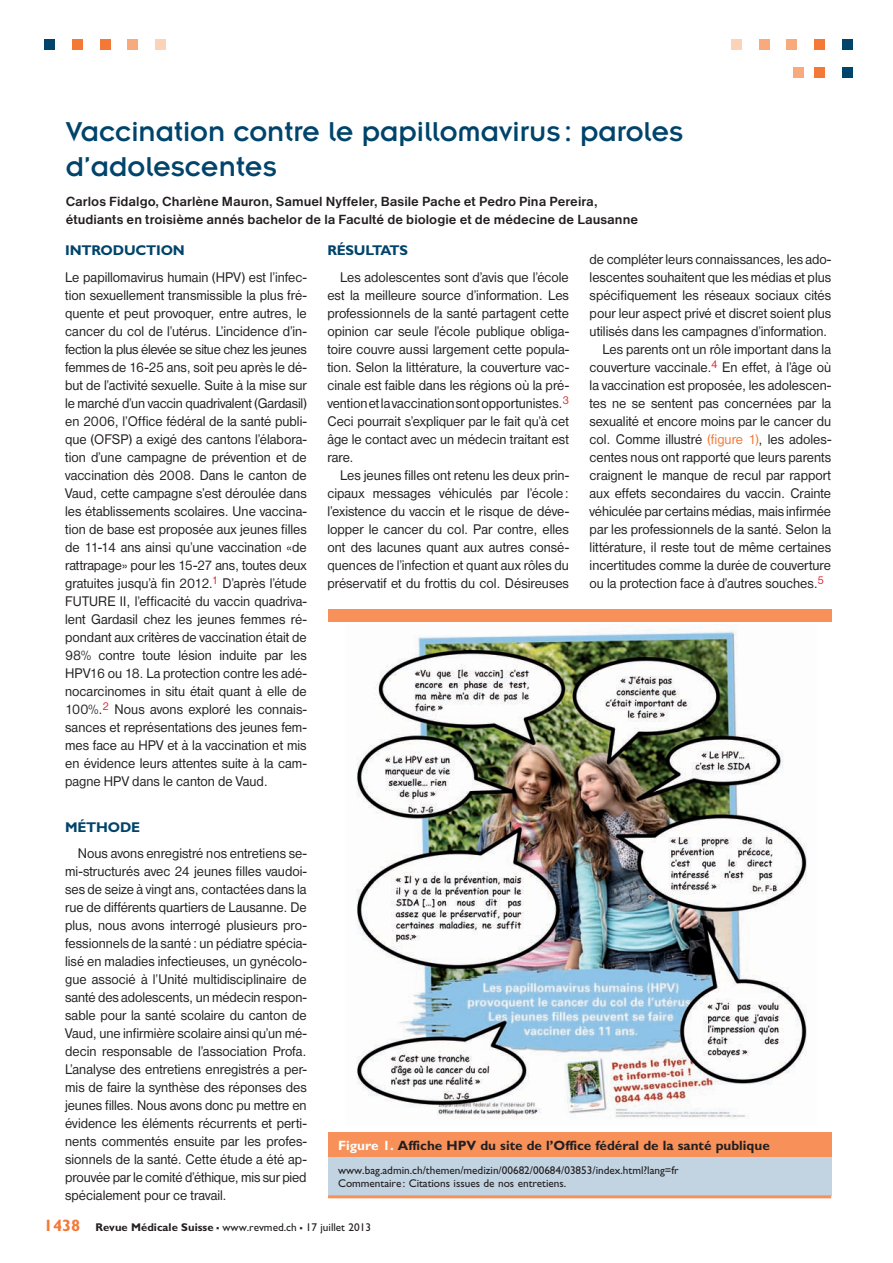
<style>
.page{position:relative;width:893px;height:1263px;background:#fff}
.page>*{position:absolute;margin:0;border:0;box-sizing:border-box;transform-origin:0 0}
.t1{font:30px/34.5px "Insignia";color:#00446b}
.t2{font:14.55px/18px "Nimbus Sans D";color:#231f20;text-align:justify;scale:.95 1}
.t3{font:700 14.1px "Gill Sans";letter-spacing:-.015em;color:#00446b}
.t4{font:700 13.8px/18px "Nimbus Sans D";letter-spacing:.005em;color:#231f20}
.t5{font:700 13.5px "Gill Sans";color:#231f20}
.t6{font:11.25px/13.5px "Gill Sans";color:#231f20}
.s1{color:#f47836}
.s2{color:#fff}
.s3{font-weight:700;font-size:16.5px;color:#f47836}
.s4{font-weight:700}
.s5{font-weight:700;font-size:16.5px}
</style>
<div class="page">
<div style="left:45px;top:39px;width:10px;height:11px;background:#00446b"></div>
<div style="left:72px;top:39px;width:11px;height:11px;background:#f47836"></div>
<div style="left:100px;top:39px;width:10px;height:11px;background:#f47836"></div>
<div style="left:127px;top:39px;width:11px;height:11px;background:#f9aa7c"></div>
<div style="left:155px;top:39px;width:11px;height:11px;background:#fdd3b7"></div>
<div style="left:731px;top:39px;width:11px;height:11px;background:#fdd3b7"></div>
<div style="left:759px;top:39px;width:10px;height:11px;background:#f9aa7c"></div>
<div style="left:786px;top:39px;width:11px;height:11px;background:#f9aa7c"></div>
<div style="left:814px;top:39px;width:11px;height:11px;background:#f47836"></div>
<div style="left:842px;top:39px;width:10px;height:11px;background:#00446b"></div>
<div style="left:814px;top:67px;width:11px;height:10px;background:#f47836"></div>
<div style="left:842px;top:67px;width:10px;height:10px;background:#00446b"></div>
<div style="left:793px;top:67px;width:11px;height:10px;background:#f9aa7c"></div>
<div style="left:328px;top:1152px;width:503px;height:43px;background:#c2d3e2"></div>
<div style="left:328px;top:1132px;width:503px;height:25px;background:#f79159"></div>
<hr style="left:328px;top:1195px;width:503px;height:3px;background:#f79159">
<img style="left:356px;top:624px;width:451px;height:495px">
<div style="left:328px;top:609px;width:503px;height:13px;background:#f79159"></div>
<h1 class="t1" style="left:66px;top:115px;width:619px">Vaccination contre le papillomavirus : paroles d’adolescentes</h1>
<p class="t4" style="left:66px;top:192px;width:574px">Carlos Fidalgo, Charlène Mauron, Samuel Nyffeler, Basile Pache et Pedro Pina Pereira, étudiants en troisième annés bachelor de la Faculté de biologie et de médecine de Lausanne</p>
<p class="t3" style="left:65px;top:242px;width:121px">INTRODUCTION</p>
<p class="t2" style="left:65px;top:268px;width:256px">Le papillomavirus humain (HPV) est l’infec&shy;tion sexuellement transmissible la plus fré&shy;quente et peut provoquer, entre autres, le cancer du col de l’utérus. L’incidence d’in&shy;fection la plus élevée se situe chez les jeunes femmes de 16-25 ans, soit peu après le dé&shy;but de l’activité sexuelle. Suite à la mise sur le marché d’un vaccin quadrivalent (Gardasil) en 2006, l’Office fédéral de la santé publi&shy;que (OFSP) a exigé des cantons l’élabora&shy;tion d’une campagne de prévention et de vaccination dès 2008. Dans le canton de Vaud, cette campagne s’est déroulée dans les établissements scolaires. Une vaccina&shy;tion de base est proposée aux jeunes filles de 11-14 ans ainsi qu’une vaccination «de rattrapage» pour les 15-27 ans, toutes deux gratuites jusqu’à fin 2012.<sup>1</sup> D’après l’étude FUTURE II, l’efficacité du vaccin quadriva&shy;lent Gardasil chez les jeunes femmes ré&shy;pondant aux critères de vaccination était de 98% contre toute lésion induite par les HPV16 ou 18. La protection contre les adé&shy;nocarcinomes in situ était quant à elle de 100%.<sup>2</sup> Nous avons exploré les connais&shy;sances et représentations des jeunes fem&shy;mes face au HPV et à la vaccination et mis en évidence leurs attentes suite à la cam&shy;pagne HPV dans le canton de Vaud.</p>
<p class="t3" style="left:65px;top:818px;width:77px">MÉTHODE</p>
<p class="t2" style="left:65px;top:844px;width:256px;text-indent:13px">Nous avons enregistré nos entretiens se&shy;mi-structurés avec 24 jeunes filles vaudoi&shy;ses de seize à vingt ans, contactées dans la rue de différents quartiers de Lausanne. De plus, nous avons interrogé plusieurs pro&shy;fessionnels de la santé: un pédiatre spécia&shy;lisé en maladies infectieuses, un gynécolo&shy;gue associé à l’Unité multidisciplinaire de santé des adolescents, un médecin respon&shy;sable pour la santé scolaire du canton de Vaud, une infirmière scolaire ainsi qu’un mé&shy;decin responsable de l’association Profa.<br>L’analyse des entretiens enregistrés a per&shy;mis de faire la synthèse des réponses des jeunes filles. Nous avons donc pu mettre en évidence les éléments récurrents et perti&shy;nents commentés ensuite par les profes&shy;sionnels de la santé. Cette étude a été ap&shy;prouvée par le comité d’éthique, mis sur pied spécialement pour ce travail.</p>
<p class="t3" style="left:327px;top:242px;width:82px">RÉSULTATS</p>
<p class="t2" style="left:327px;top:268px;width:256px;text-indent:13px">Les adolescentes sont d’avis que l’école est la meilleure source d’information. Les professionnels de la santé partagent cette opinion car seule l’école publique obliga&shy;toire couvre aussi largement cette popula&shy;tion. Selon la littérature, la couverture vac&shy;cinale est faible dans les régions où la pré&shy;vention et la vaccination sont opportunistes.<sup>3<br></sup>Ceci pourrait s’expliquer par le fait qu’à cet âge le contact avec un médecin traitant est rare.</p>
<p class="t2" style="left:327px;top:466px;width:256px;text-indent:13px">Les jeunes filles ont retenu les deux prin&shy;cipaux messages véhiculés par l’école: l’existence du vaccin et le risque de déve&shy;lopper le cancer du col. Par contre, elles ont des lacunes quant aux autres consé&shy;quences de l’infection et quant aux rôles du préservatif et du frottis du col. Désireuses</p>
<p class="t2" style="left:590px;top:250px;width:256px">de compléter leurs connaissances, les ado-</p>
<p class="t2" style="left:590px;top:268px;width:256px">lescentes souhaitent que les médias et plus</p>
<p class="t2" style="left:590px;top:286px;width:256px">spécifiquement les réseaux sociaux cités</p>
<p class="t2" style="left:590px;top:304px;width:256px">pour leur aspect privé et discret soient plus</p>
<p class="t2" style="left:590px;top:322px;width:252px">utilisés dans les campagnes d’information.</p>
<p class="t2" style="left:602px;top:340px;width:242px">Les parents ont un rôle important dans la</p>
<p class="t2" style="left:590px;top:358px;width:256px">couverture vaccinale.<sup>4</sup> En effet, à l’âge où</p>
<p class="t2" style="left:590px;top:376px;width:256px">la vaccination est proposée, les adolescen-</p>
<p class="t2" style="left:590px;top:394px;width:256px">tes ne se sentent pas concernées par la</p>
<p class="t2" style="left:590px;top:412px;width:256px">sexualité et encore moins par le cancer du</p>
<p class="t2" style="left:590px;top:430px;width:256px">col. Comme illustré <span class="s1">(figure 1)</span>, les adoles-</p>
<p class="t2" style="left:590px;top:448px;width:256px">centes nous ont rapporté que leurs parents</p>
<p class="t2" style="left:590px;top:466px;width:256px">craignent le manque de recul par rapport</p>
<p class="t2" style="left:590px;top:484px;width:256px">aux effets secondaires du vaccin. Crainte</p>
<p class="t2" style="left:590px;top:502px;width:256px">véhiculée par certains médias, mais infirmée</p>
<p class="t2" style="left:590px;top:520px;width:256px">par les professionnels de la santé. Selon la</p>
<p class="t2" style="left:590px;top:538px;width:256px">littérature, il reste tout de même certaines</p>
<p class="t2" style="left:590px;top:556px;width:256px">incertitudes comme la durée de couverture</p>
<p class="t2" style="left:590px;top:574px;width:248px">ou la protection face à d’autres souches.<sup>5</sup></p>
<p class="t5" style="left:338px;top:1137px;width:433px"><span class="s2">Figure 1.</span> Affiche HPV du site de l’Office fédéral de la santé publique</p>
<p class="t6" style="left:338px;top:1163px;width:342px">www.bag.admin.ch/themen/medizin/00682/00684/03853/index.html?lang=fr<br>Commentaire : Citations issues de nos entretiens.</p>
<p class="t6" style="left:44px;top:1220px;width:329px"><span class="s3">1438</span> <span class="s4">Revue Médicale Suisse</span> <span class="s5">–</span> www.revmed.ch <span class="s5">–</span> 17 juillet 2013</p>
</div>
